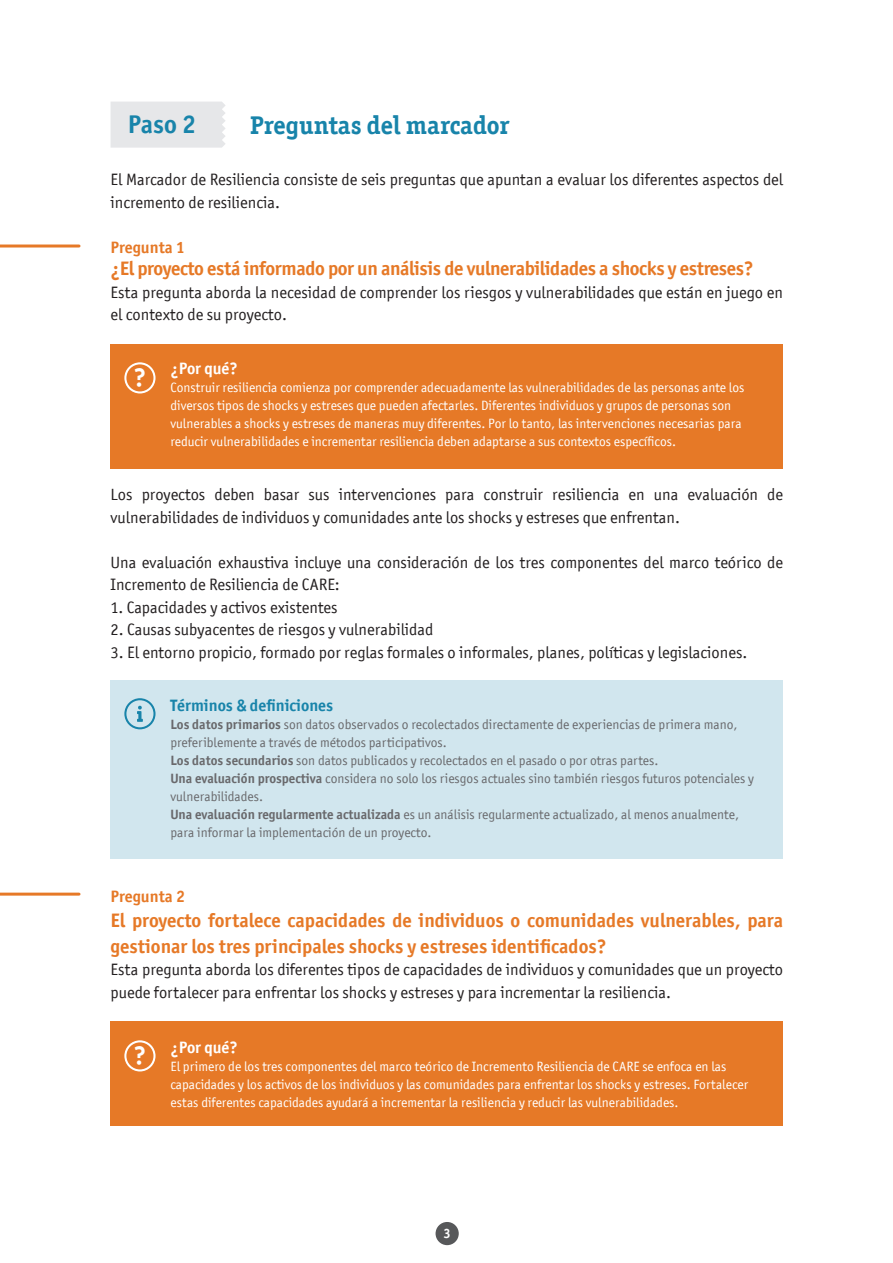
<style>
.page{position:relative;width:893px;height:1263px;background:#fff}
.page>*{position:absolute;margin:0;border:0;box-sizing:border-box;transform-origin:0 0}
.Normal_text{font:700 25.65px "Officina Ser ITC";color:#1884aa}
.Normal_text_bold{font:700 25.65px "Officina San ITC";color:#1884aa}
.Normal_text-2{font:700 25.5px "Officina San ITC";color:#fff}
.Normal_text-3{font:700 19.5px/25.5px "Officina San ITC";color:#e67927}
.Normal_text-4{font:700 19.5px "Officina San ITC";letter-spacing:-.02em;color:#e67927}
.Normal_text-5{font:16.5px/22.5px "Officina San ITC";color:#231f20}
.Normal_text-6{font:700 16.5px "Officina San ITC";color:#1884aa}
.Normal_text-7{font:700 16.5px "Officina San ITC";color:#e67927}
.Normal_text-8{font:700 16.5px "Officina San ITC";letter-spacing:-.005em;color:#fff}
.Normal_text-9{font:13.5px/18px "Officina San ITC";color:#fff}
.Normal_text-10{font:13.5px/18px "Officina San ITC";color:#69696c}
.Normal_text-11{font:700 13.5px "Officina Ser ITC";color:#fff}
.s1{font-weight:700}
</style>
<div class="page">
<div style="left:111px;top:102px;width:114px;height:46px;background:#e6e7e9"></div>
<div style="left:111px;top:681px;width:672px;height:178px;background:#d1e6ee"></div>
<svg style="left:124px;top:698px;width:32px;height:31px"></svg>
<div style="left:111px;top:1021px;width:672px;height:105px;background:#e67927"></div>
<svg style="left:124px;top:1040px;width:32px;height:31px"></svg>
<hr style="left:0;top:244px;width:79px;height:3px;background:#e67927">
<hr style="left:0;top:893px;width:79px;height:3px;background:#e67927">
<div style="left:111px;top:344px;width:672px;height:125px;background:#e67927"></div>
<svg style="left:124px;top:362px;width:32px;height:31px"></svg>
<div style="left:436px;top:1222px;width:23px;height:23px;background:#57585a;border-radius:50%"></div>
<p class="Normal_text_bold" style="left:128px;top:109px;width:70px">Paso 2</p>
<p class="Normal_text" style="left:250px;top:109px;width:261px">Preguntas del marcador</p>
<p class="Normal_text-5" style="left:111px;top:168px;width:674px">El Marcador de Resiliencia consiste de seis preguntas que apuntan a evaluar los diferentes aspectos del incremento de resiliencia.</p>
<p class="Normal_text-7" style="left:111px;top:237px;width:76px">Pregunta 1</p>
<p class="Normal_text-4" style="left:111px;top:256px;width:644px">¿El proyecto está informado por un análisis de vulnerabilidades a shocks y estreses?</p>
<p class="Normal_text-5" style="left:111px;top:281px;width:674px">Esta pregunta aborda la necesidad de comprender los riesgos y vulnerabilidades que están en juego en el contexto de su proyecto.</p>
<p class="Normal_text-2" style="left:134px;top:361px;width:14px">?</p>
<p class="Normal_text-8" style="left:170px;top:358px;width:69px">¿Por qué?</p>
<p class="Normal_text-9" style="left:170px;top:379px;width:575px">Construir resiliencia comienza por comprender adecuadamente las vulnerabilidades de las personas ante los diversos tipos de shocks y estreses que pueden afectarles. Diferentes individuos y grupos de personas son vulnerables a shocks y estreses de maneras muy diferentes. Por lo tanto, las intervenciones necesarias para reducir vulnerabilidades e incrementar resiliencia deben adaptarse a sus contextos específicos.</p>
<p class="Normal_text-5" style="left:111px;top:483px;width:674px">Los proyectos deben basar sus intervenciones para construir resiliencia en una evaluación de vulnerabilidades de individuos y comunidades ante los shocks y estreses que enfrentan.</p>
<p class="Normal_text-5" style="left:111px;top:551px;width:674px">Una evaluación exhaustiva incluye una consideración de los tres componentes del marco teórico de<br>Incremento de Resiliencia de CARE:</p>
<p class="Normal_text-5" style="left:111px;top:596px;width:229px">1. Capacidades y activos existentes</p>
<p class="Normal_text-5" style="left:111px;top:618px;width:324px">2. Causas subyacentes de riesgos y vulnerabilidad</p>
<p class="Normal_text-5" style="left:111px;top:641px;width:638px">3. El entorno propicio, formado por reglas formales o informales, planes, políticas y legislaciones.</p>
<p class="Normal_text-6" style="left:170px;top:695px;width:164px">Términos &amp; definiciones</p>
<p class="Normal_text-10" style="left:170px;top:715px;width:568px"><span class="s1">Los datos primarios</span> son datos observados o recolectados directamente de experiencias de primera mano, preferiblemente a través de métodos participativos.</p>
<p class="Normal_text-10" style="left:170px;top:751px;width:489px"><span class="s1">Los datos secundarios</span> son datos publicados y recolectados en el pasado o por otras partes.</p>
<p class="Normal_text-10" style="left:170px;top:769px;width:585px"><span class="s1">Una evaluación prospectiva</span> considera no solo los riesgos actuales sino también riesgos futuros potenciales y vulnerabilidades.</p>
<p class="Normal_text-10" style="left:170px;top:805px;width:570px"><span class="s1">Una evaluación regularmente actualizada</span> es un análisis regularmente actualizado, al menos anualmente, para informar la implementación de un proyecto.</p>
<p class="Normal_text-7" style="left:111px;top:886px;width:76px">Pregunta 2</p>
<p class="Normal_text-3" style="left:111px;top:907px;width:674px">El proyecto fortalece capacidades de individuos o comunidades vulnerables, para gestionar los tres principales shocks y estreses identificados?</p>
<p class="Normal_text-5" style="left:111px;top:958px;width:674px">Esta pregunta aborda los diferentes tipos de capacidades de individuos y comunidades que un proyecto puede fortalecer para enfrentar los shocks y estreses y para incrementar la resiliencia.</p>
<p class="Normal_text-2" style="left:134px;top:1039px;width:14px">?</p>
<p class="Normal_text-8" style="left:170px;top:1037px;width:69px">¿Por qué?</p>
<p class="Normal_text-9" style="left:170px;top:1057px;width:579px">El primero de los tres componentes del marco teórico de Incremento Resiliencia de CARE se enfoca en las capacidades y los activos de los individuos y las comunidades para enfrentar los shocks y estreses. Fortalecer estas diferentes capacidades ayudará a incrementar la resiliencia y reducir las vulnerabilidades.</p>
<p class="Normal_text-11" style="left:443px;top:1225px;width:9px">3</p>
</div>
